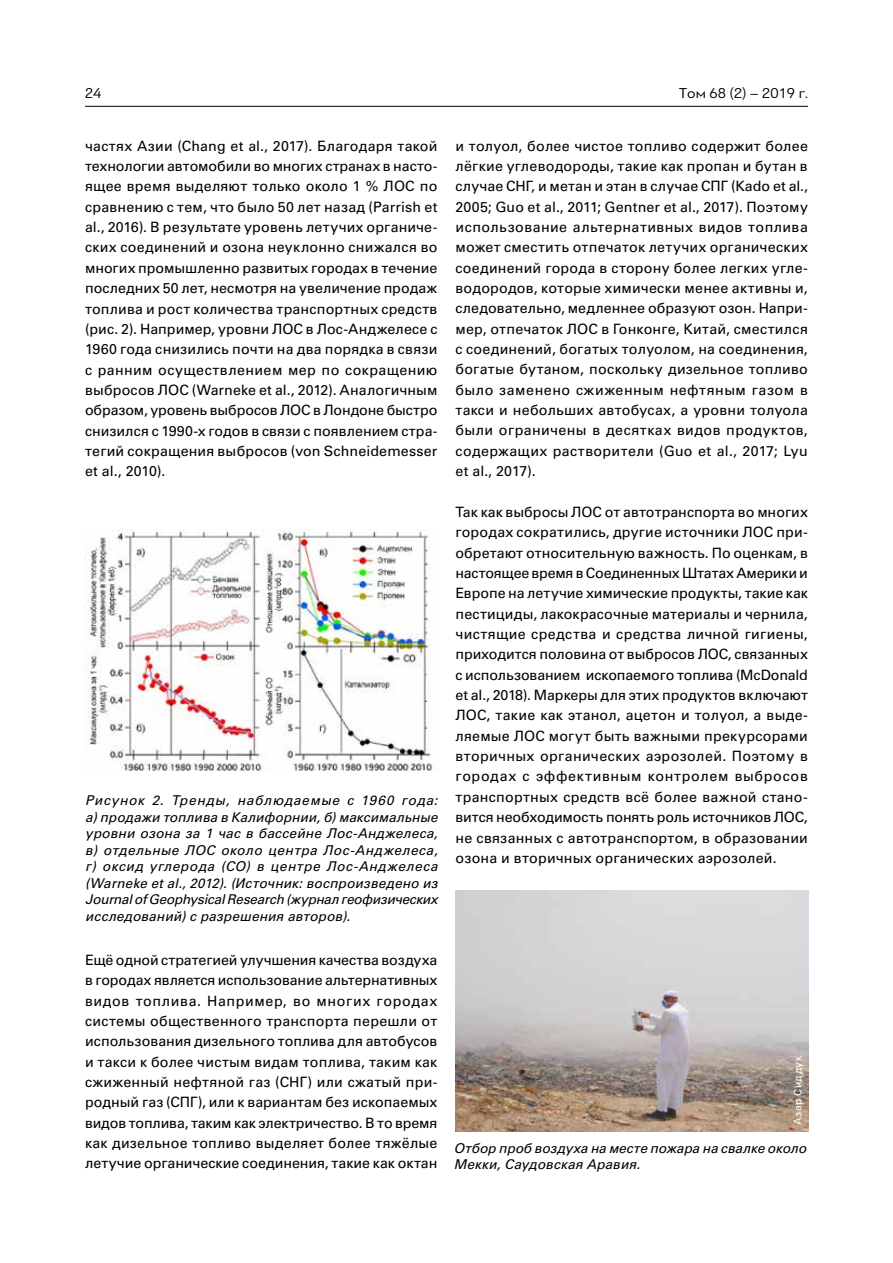
<style>
.page{position:relative;width:893px;height:1263px;background:#fff}
.page>*{position:absolute;margin:0;border:0;box-sizing:border-box;transform-origin:0 0}
.t1{font:15px "PF Bague Sans Pro";color:#000}
.t2{font:14.25px/20.4px "Univers LTCYR 55 Roman";letter-spacing:.015em;color:#000;text-align:justify}
.t3{font:italic 13.5px/16.5px "Univers LTCYR 55";letter-spacing:.01em;color:#000;text-align:justify}
.t4{font:10.5px "Univers LTCYR 55 Roman";letter-spacing:.035em;color:#fff}
</style>
<div class="page">
<hr style="left:85px;top:106px;width:723px;height:1px;background:#000">
<img style="left:85px;top:529px;width:348px;height:242px">
<img style="left:456px;top:891px;width:352px;height:240px">
<p class="t1" style="left:85px;top:84px;width:18px">24</p>
<p class="t1" style="left:679px;top:84px;width:130px">Том 68 (2) – 2019 г.</p>
<p class="t2" style="left:85px;top:135px;width:354px">частях Азии (Chang et al., 2017). Благодаря такой технологии автомобили во многих странах в насто&shy;ящее время выделяют только около 1 % ЛОС по сравнению с тем, что было 50 лет назад (Parrish et al., 2016). В результате уровень летучих органиче&shy;ских соединений и озона неуклонно снижался во многих промышленно развитых городах в течение последних 50 лет, несмотря на увеличение продаж топлива и рост количества транспортных средств (рис. 2). Например, уровни ЛОС в Лос-Анджелесе с 1960 года снизились почти на два порядка в связи с ранним осуществлением мер по сокращению выбросов ЛОС (Warneke et al., 2012). Аналогичным образом, уровень выбросов ЛОС в Лондоне быстро снизился с 1990-х годов в связи с появлением стра&shy;тегий сокращения выбросов (von Schneidemesser et al., 2010).</p>
<p class="t3" style="left:85px;top:792px;width:354px">Рисунок 2. Тренды, наблюдаемые с 1960 года: а) продажи топлива в Калифорнии, б) максимальные уровни озона за 1 час в бассейне Лос-Анджелеса, в) отдельные ЛОС около центра Лос-Анджелеса, г) оксид углерода (СО) в центре Лос-Анджелеса (Warneke et al., 2012). (Источник: воспроизведено из Journal of Geophysical Research (журнал геофизических исследований) с разрешения авторов).</p>
<p class="t2" style="left:85px;top:949px;width:354px">Ещё одной стратегией улучшения качества воздуха в городах является использование альтернативных видов топлива. Например, во многих городах системы общественного транспорта перешли от использования дизельного топлива для автобусов и такси к более чистым видам топлива, таким как сжиженный нефтяной газ (СНГ) или сжатый при&shy;родный газ (СПГ), или к вариантам без ископаемых видов топлива, таким как электричество. В то время как дизельное топливо выделяет более тяжёлые летучие органические соединения, такие как октан</p>
<p class="t2" style="left:455px;top:135px;width:354px">и толуол, более чистое топливо содержит более лёгкие углеводороды, такие как пропан и бутан в случае СНГ, и метан и этан в случае СПГ (Kado et al., 2005; Guo et al., 2011; Gentner et al., 2017). Поэтому использование альтернативных видов топлива может сместить отпечаток летучих органических соединений города в сторону более легких угле&shy;водородов, которые химически менее активны и, следовательно, медленнее образуют озон. Напри&shy;мер, отпечаток ЛОС в Гонконге, Китай, сместился с соединений, богатых толуолом, на соединения, богатые бутаном, поскольку дизельное топливо было заменено сжиженным нефтяным газом в такси и небольших автобусах, а уровни толуола были ограничены в десятках видов продуктов, содержащих растворители (Guo et al., 2017; Lyu et al., 2017).</p>
<p class="t2" style="left:455px;top:501px;width:354px">Так как выбросы ЛОС от автотранспорта во многих городах сократились, другие источники ЛОС при&shy;обретают относительную важность. По оценкам, в настоящее время в Соединенных Штатах Америки и Европе на летучие химические продукты, такие как пестициды, лакокрасочные материалы и чернила, чистящие средства и средства личной гигиены, приходится половина от выбросов ЛОС, связанных с использованием ископаемого топлива (McDonald et al., 2018). Маркеры для этих продуктов включают ЛОС, такие как этанол, ацетон и толуол, а выде&shy;ляемые ЛОС могут быть важными прекурсорами вторичных органических аэрозолей. Поэтому в городах с эффективным контролем выбросов транспортных средств всё более важной стано&shy;вится необходимость понять роль источников ЛОС, не связанных с автотранспортом, в образовании озона и вторичных органических аэрозолей.</p>
<p class="t4" style="left:790px;top:1125px;width:70px;rotate:-90deg">Азар Сиддук</p>
<p class="t3" style="left:454px;top:1139px;width:354px">Отбор проб воздуха на месте пожара на свалке около<br>Мекки, Саудовская Аравия.</p>
</div>
